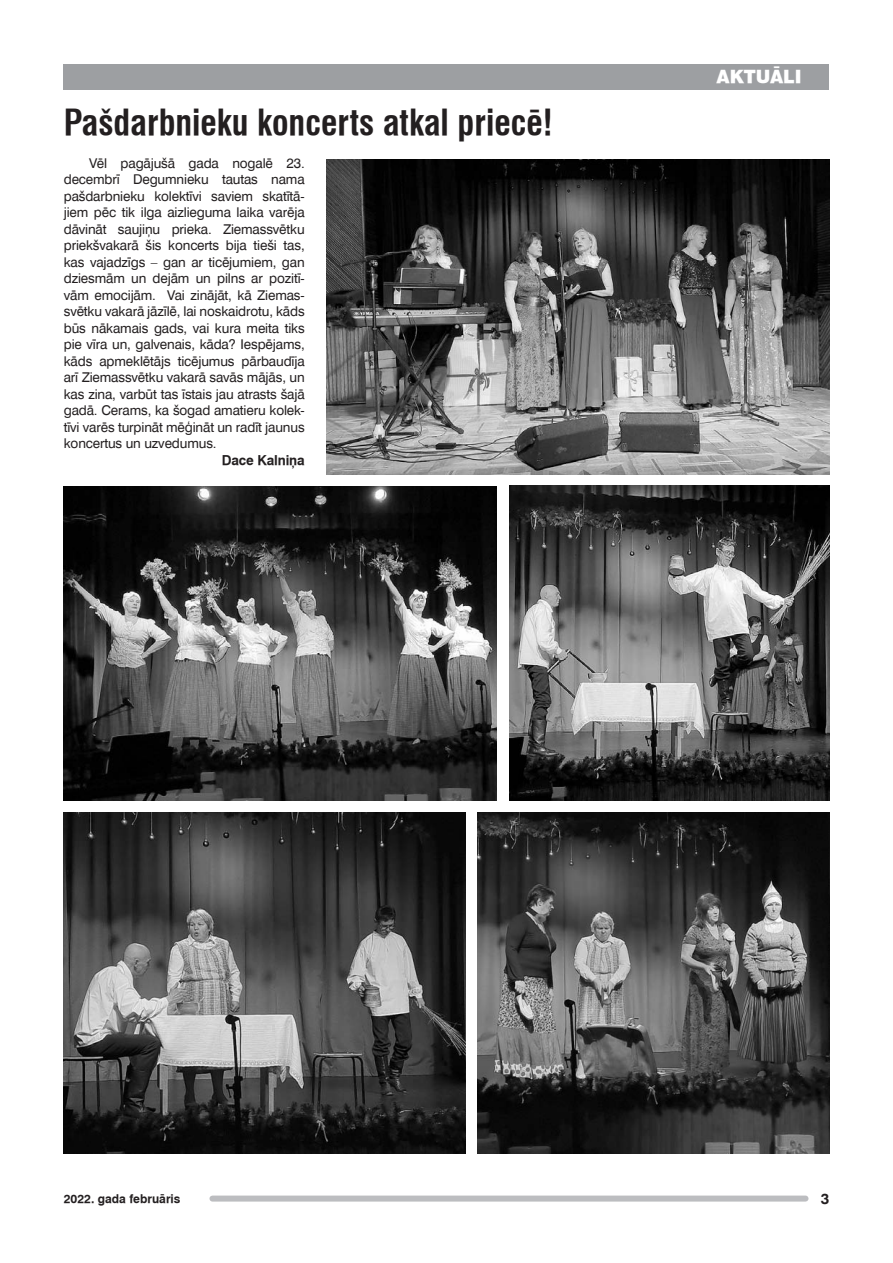
<style>
.page{position:relative;width:893px;height:1263px;background:#fff}
.page>*{position:absolute;margin:0;border:0;box-sizing:border-box;transform-origin:0 0}
.t1{font:700 condensed 34.5px "Swiss 721 TL";color:#231f20}
.t2{font:900 18px "Swiss 721 TL";color:#fff}
.t3{font:700 15px "Swiss 721 TL";color:#231f20}
.t4{font:13.5px/16.5px "Swiss 721 TL";letter-spacing:-.01em;color:#231f20;text-align:justify}
.t5{font:700 13.5px "Swiss 721 TL";letter-spacing:-.01em;color:#231f20}
.t6{font:700 12px "Swiss 721 TL";color:#231f20}
</style>
<div class="page">
<div style="left:212px;top:1195px;width:593px;height:6px;background:#bcbdc0"></div>
<div style="left:64px;top:64px;width:765px;height:25px;background:#9d9fa2"></div>
<img style="left:326px;top:160px;width:503px;height:314px">
<img style="left:64px;top:813px;width:401px;height:341px">
<img style="left:510px;top:486px;width:319px;height:314px">
<img style="left:63px;top:486px;width:434px;height:314px">
<img style="left:478px;top:813px;width:351px;height:341px">
<h1 class="t1" style="left:64px;top:101px;width:491px">Pašdarbnieku koncerts atkal priecē!</h1>
<p class="t4" style="left:64px;top:155px;width:242px;text-indent:26px">Vēl pagājušā gada nogalē 23. decembrī Degumnieku tautas nama pašdarbnieku kolektīvi saviem skatītā&shy;jiem pēc tik ilga aizlieguma laika varēja dāvināt saujiņu prieka. Ziemassvētku priekšvakarā šis koncerts bija tieši tas, kas vajadzīgs – gan ar ticējumiem, gan dziesmām un dejām un pilns ar pozitī&shy;vām emocijām. Vai zinājāt, kā Ziemas&shy;svētku vakarā jāzīlē, lai noskaidrotu, kāds būs nākamais gads, vai kura meita tiks pie vīra un, galvenais, kāda? Iespējams, kāds apmeklētājs ticējumus pārbaudīja arī Ziemassvētku vakarā savās mājās, un kas zina, varbūt tas īstais jau atrasts šajā gadā. Cerams, ka šogad amatieru kolek&shy;tīvi varēs turpināt mēģināt un radīt jaunus koncertus un uzvedumus.</p>
<p class="t5" style="left:222px;top:452px;width:85px">Dace Kalniņa</p>
<h2 class="t2" style="left:716px;top:66px;width:87px">AKTUĀLI</h2>
<p class="t6" style="left:64px;top:1191px;width:118px">2022. gada februāris</p>
<p class="t3" style="left:821px;top:1189px;width:10px">3</p>
</div>
